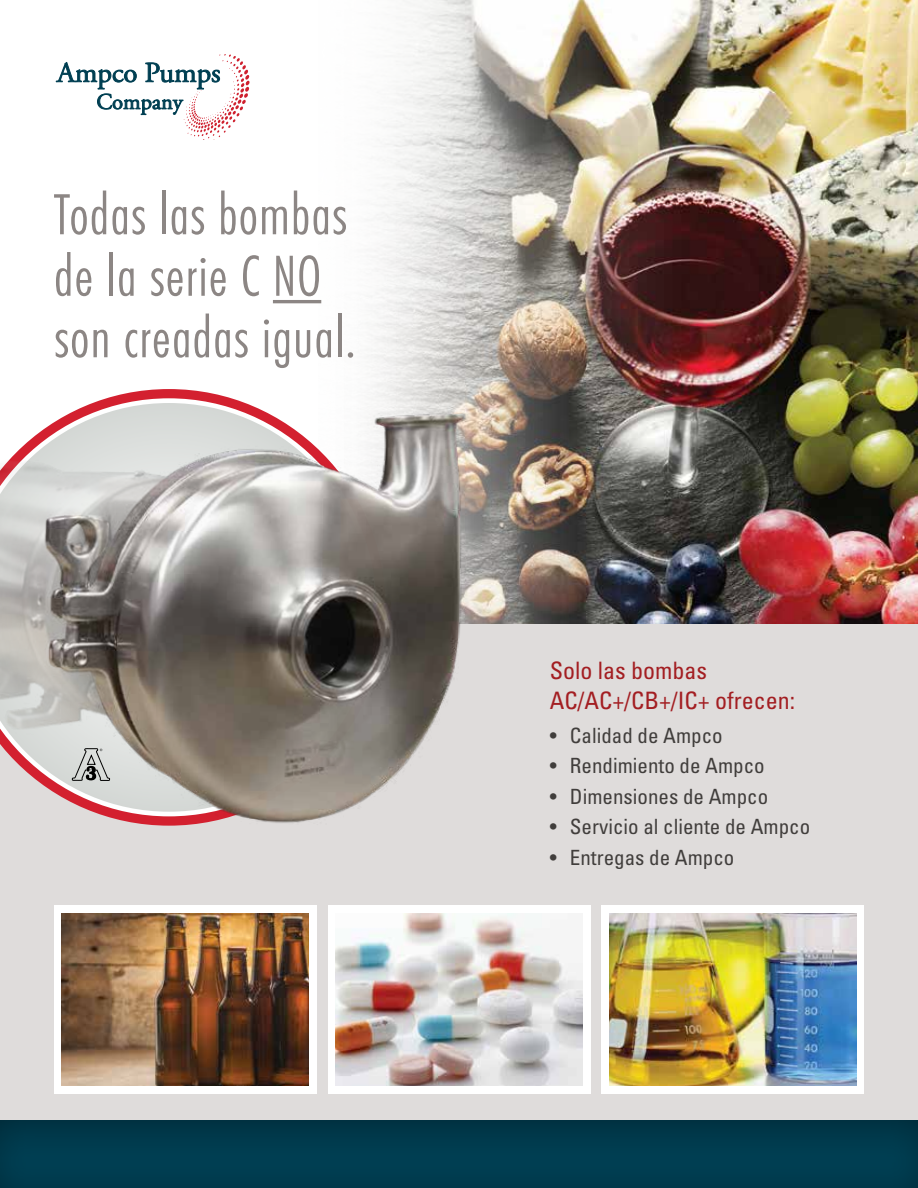
<style>
.page{position:relative;width:918px;height:1188px;background:#fff}
.page>*{position:absolute;margin:0;border:0;box-sizing:border-box;transform-origin:0 0}
.t1{font:300 60px/61.5px "Function Cond LH";letter-spacing:.015em;color:#8c8684}
.t2{font:condensed 24px/30px "Univers LT Std";color:#a31e22}
.t3{font:condensed 21px "Univers LT Std";color:#413e3c}
</style>
<div class="page">
<img style="left:55px;top:0;width:863px;height:624px">
<div style="left:0;top:624px;width:918px;height:496px;background:#dfdcdb"></div>
<img style="left:0;top:339px;width:518px;height:487px">
<hr style="left:273px;top:300px;width:48px;height:3px;background:#8c8684">
<div style="left:328px;top:905px;width:263px;height:189px;background:#fff"></div>
<div style="left:54px;top:905px;width:262px;height:189px;background:#fff"></div>
<img style="left:336px;top:913px;width:247px;height:173px">
<img style="left:62px;top:913px;width:247px;height:173px">
<div style="left:602px;top:905px;width:262px;height:189px;background:#fff"></div>
<img style="left:609px;top:913px;width:247px;height:173px">
<svg style="left:72px;top:748px;width:38px;height:33px"></svg>
<svg style="left:56px;top:54px;width:194px;height:86px"></svg>
<div style="left:0;top:1118px;width:918px;height:70px;background:#003b4e"></div>
<h1 class="t1" style="left:54px;top:185px;width:303px">Todas las bombas de la serie C NO son creadas igual.</h1>
<p class="t2" style="left:550px;top:655px;width:247px">Solo las bombas<br>AC/AC+/CB+/IC+ ofrecen:</p>
<p class="t3" style="left:550px;top:722px;width:175px">• Calidad de Ampco</p>
<p class="t3" style="left:550px;top:752px;width:217px">• Rendimiento de Ampco</p>
<p class="t3" style="left:550px;top:783px;width:220px">• Dimensiones de Ampco</p>
<p class="t3" style="left:550px;top:813px;width:262px">• Servicio al cliente de Ampco</p>
<p class="t3" style="left:550px;top:844px;width:186px">• Entregas de Ampco</p>
</div>
